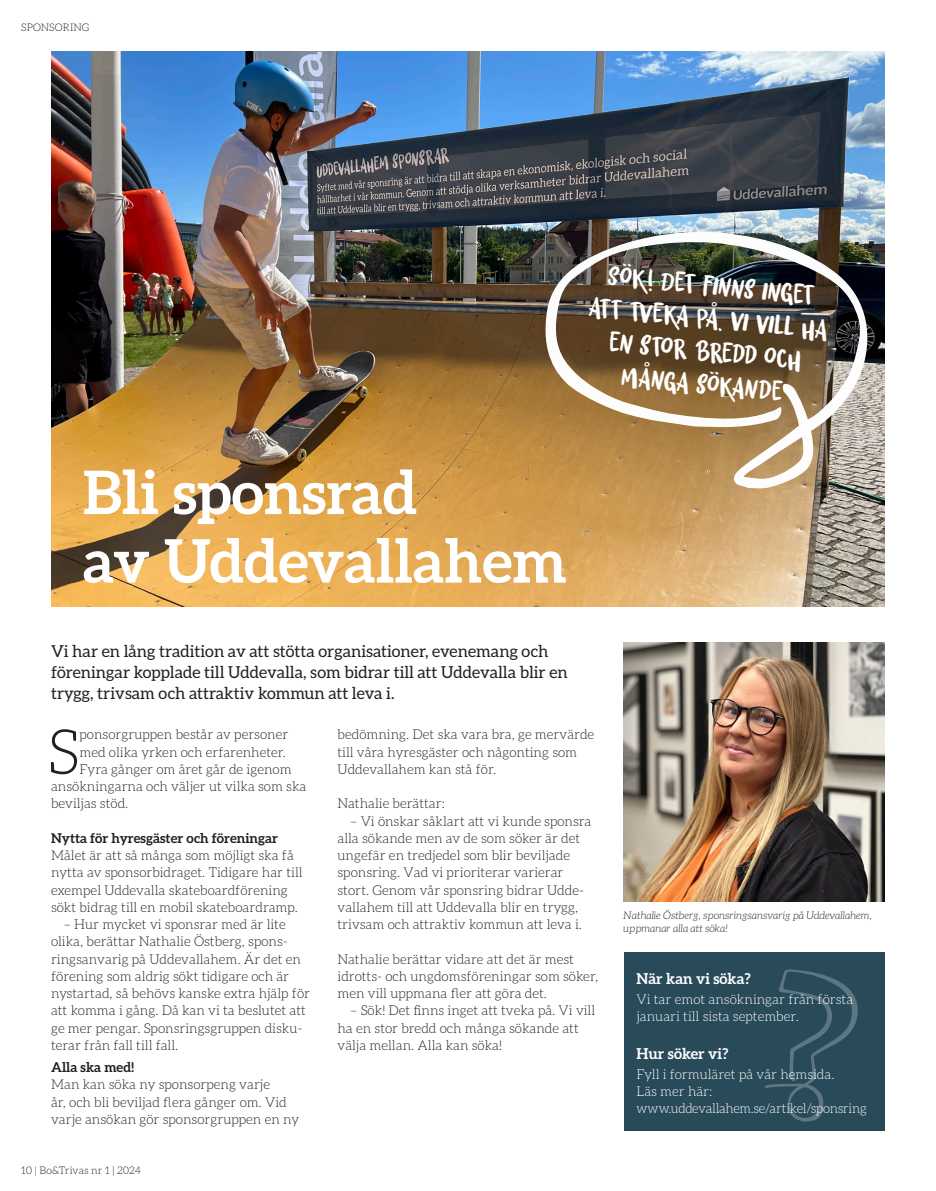
<style>
.page{position:relative;width:936px;height:1191px;background:#fff}
.page>*{position:absolute;margin:0;border:0;box-sizing:border-box;transform-origin:0 0}
.Brödtext{font:300 62.25px "Aleo";color:#231f20}
.Rubrik_1{font:700 60px "Aleo";color:#fff}
.citat_mm{font:30px/33px "Twisted System";color:#fff;text-align:center}
.ingress{font:16.5px/21px "Aleo";color:#231f20}
.Underrubrik{font:700 15px "Aleo";color:#fff}
.Brödtext-2{font:300 13.5px/17.2px "Aleo";color:#231f20}
.Brödtext-3{font:300 13.5px/17.2px "Aleo";color:#fff}
.Brödtext-4{font:700 13.5px "Aleo";color:#231f20}
.Mellanrubrik{font:700 13.5px "Aleo";color:#231f20}
.bildtext{font:italic 300 10.5px/13.5px "Aleo";color:#231f20}
.Faktarubrik{font:300 10.5px "Aleo";letter-spacing:.01em;color:#231f20}
</style>
<div class="page">
<img style="left:51px;top:51px;width:833px;height:555px">
<div style="left:624px;top:951px;width:260px;height:179px;background:#294a59"></div>
<svg style="left:765px;top:969px;width:92px;height:152px"></svg>
<img style="left:623px;top:642px;width:261px;height:259px">
<img style="left:535px;top:224px;width:341px;height:270px">
<p class="Faktarubrik" style="left:21px;top:21px;width:69px">SPONSORING</p>
<p class="citat_mm" style="left:592px;top:259px;width:242px;rotate:5deg">Sök! Det finns inget att tveka på. Vi vill ha en stor bredd och många sökande</p>
<p class="Rubrik_1" style="left:83px;top:458px;width:336px">Bli sponsrad</p>
<p class="Rubrik_1" style="left:83px;top:526px;width:485px">av Uddevallahem</p>
<p class="ingress" style="left:51px;top:640px;width:518px">Vi har en lång tradition av att stötta organisationer, evenemang och föreningar kopplade till Uddevalla, som bidrar till att Uddevalla blir en trygg, trivsam och attraktiv kommun att leva i.</p>
<p class="Brödtext" style="left:47px;top:718px;width:34px">S</p>
<p class="Brödtext-2" style="left:79px;top:726px;width:210px">ponsorgruppen består av personer</p>
<p class="Brödtext-2" style="left:337px;top:726px;width:258px">bedömning. Det ska vara bra, ge mervärde till våra hyresgäster och någonting som<br>Uddevallahem kan stå för.</p>
<p class="Brödtext-2" style="left:337px;top:795px;width:109px">Nathalie berättar:</p>
<p class="Brödtext-2" style="left:337px;top:812px;width:255px;text-indent:13px">– Vi önskar såklart att vi kunde sponsra alla sökande men av de som söker är det ungefär en tredjedel som blir beviljade sponsring. Vad vi prioriterar varierar stort. Genom vår sponsring bidrar Udde&shy;vallahem till att Uddevalla blir en trygg, trivsam och attraktiv kommun att leva i.</p>
<p class="Brödtext-2" style="left:337px;top:950px;width:262px">Nathalie berättar vidare att det är mest idrotts- och ungdomsföreningar som söker, men vill uppmana fler att göra det.</p>
<p class="Brödtext-2" style="left:337px;top:1002px;width:259px;text-indent:13px">– Sök! Det finns inget att tveka på. Vi vill ha en stor bredd och många sökande att välja mellan. Alla kan söka!</p>
<p class="Brödtext-3" style="left:636px;top:990px;width:218px">Vi tar emot ansökningar från första januari till sista september.</p>
<p class="Brödtext-3" style="left:636px;top:1065px;width:199px">Fyll i formuläret på vår hemsida.</p>
<p class="Brödtext-3" style="left:636px;top:1082px;width:77px">Läs mer här:</p>
<p class="Brödtext-3" style="left:636px;top:1099px;width:232px">www.uddevallahem.se/artikel/sponsring</p>
<p class="Brödtext-2" style="left:79px;top:743px;width:208px">med olika yrken och erfarenheter.</p>
<p class="Brödtext-2" style="left:79px;top:760px;width:214px">Fyra gånger om året går de igenom</p>
<p class="Brödtext-2" style="left:51px;top:777px;width:257px">ansökningarna och väljer ut vilka som ska</p>
<p class="Brödtext-2" style="left:51px;top:795px;width:79px">beviljas stöd.</p>
<p class="Brödtext-4" style="left:51px;top:830px;width:228px">Nytta för hyresgäster och föreningar</p>
<p class="Brödtext-2" style="left:51px;top:846px;width:253px">Målet är att så många som möjligt ska få nytta av sponsorbidraget. Tidigare har till exempel Uddevalla skateboardförening sökt bidrag till en mobil skateboardramp.</p>
<p class="Brödtext-2" style="left:51px;top:915px;width:260px;text-indent:13px">– Hur mycket vi sponsrar med är lite olika, berättar Nathalie Östberg, spons&shy;ringsanvarig på Uddevallahem. Är det en förening som aldrig sökt tidigare och är nystartad, så behövs kanske extra hjälp för att komma i gång. Då kan vi ta beslutet att ge mer pengar. Sponsringsgruppen disku&shy;terar från fall till fall.</p>
<p class="Mellanrubrik" style="left:51px;top:1059px;width:84px">Alla ska med!</p>
<p class="Brödtext-2" style="left:51px;top:1076px;width:250px">Man kan söka ny sponsorpeng varje<br>år, och bli beviljad flera gånger om. Vid varje ansökan gör sponsorgruppen en ny</p>
<p class="bildtext" style="left:623px;top:908px;width:250px">Nathalie Östberg, sponsringsansvarig på Uddevallahem, uppmanar alla att söka!</p>
<p class="Underrubrik" style="left:636px;top:970px;width:116px">När kan vi söka?</p>
<p class="Underrubrik" style="left:636px;top:1045px;width:93px">Hur söker vi?</p>
<p class="Faktarubrik" style="left:21px;top:1164px;width:121px">10 | Bo&amp;Trivas nr 1 | 2024</p>
</div>
